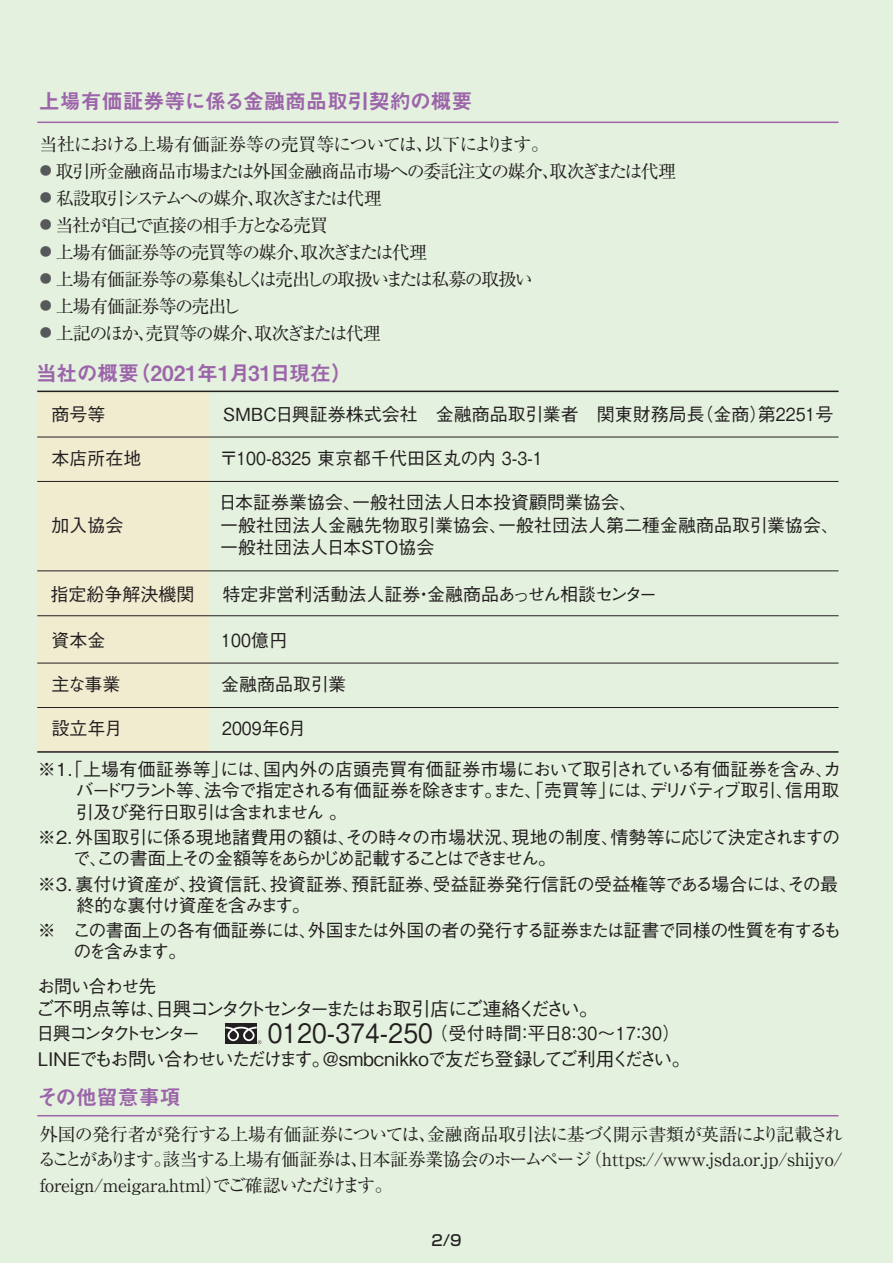
<style>
.page{position:relative;width:893px;height:1263px;background:#e4f1de}
.page>*{position:absolute;margin:0;border:0;box-sizing:border-box;transform-origin:0 0}
.t1{font:21px "Midashi Go Pro MB31";letter-spacing:-.005em;color:#9c65aa}
.t2{font:500 19.2px "Gothic BBB Pro";letter-spacing:-.145em;color:#231f20}
.t3{font:500 18.75px "Gothic BBB Pro";letter-spacing:-.07em;color:#231f20}
.t4{font:500 18px/21px "Gothic BBB Pro";color:#231f20}
.t5{font:18px/25.5px "Ryumin Pro";letter-spacing:-.055em;color:#231f20;text-align:justify}
.t6{font:500 18px/21px "Gothic BBB Pro";letter-spacing:-.06em;color:#231f20}
.t7{font:500 18px/21px "Gothic BBB Pro";letter-spacing:-.055em;color:#231f20}
.t8{font:18px "Ryumin Pro";letter-spacing:-.085em;color:#231f20}
.t9{font:500 18px "Gothic BBB Pro";letter-spacing:-.095em;color:#231f20}
.t10{font:18px "Ryumin Pro";letter-spacing:-.115em;color:#231f20}
.t11{font:18px "Ryumin Pro";letter-spacing:-.09em;color:#231f20}
.t12{font:500 18px "Gothic BBB Pro";color:#231f20;scale:.87 1}
.t13{font:500 18px "Gothic BBB Pro";letter-spacing:-.05em;color:#231f20}
.t14{font:500 15px "Shin Go Pro";color:#231f20}
.s1{font-size:26.7px}
</style>
<div class="page">
<hr style="left:37px;top:122px;width:801px;height:1px;background:#9c65aa">
<hr style="left:37px;top:1115px;width:801px;height:1px;background:#9c65aa">
<div style="left:37px;top:392px;width:171px;height:360px;background:#f1ebd0"></div>
<hr style="left:37px;top:391px;width:801px;height:1px;background:#231f20">
<hr style="left:37px;top:437px;width:801px;height:1px;background:#231f20">
<hr style="left:37px;top:481px;width:801px;height:1px;background:#231f20">
<hr style="left:37px;top:571px;width:801px;height:1px;background:#231f20">
<hr style="left:37px;top:615px;width:801px;height:1px;background:#231f20">
<hr style="left:37px;top:663px;width:801px;height:1px;background:#231f20">
<hr style="left:37px;top:707px;width:801px;height:1px;background:#231f20">
<hr style="left:37px;top:751px;width:801px;height:2px;background:#231f20">
<div style="left:225px;top:1023px;width:32px;height:21px;background:#231f20"></div>
<svg style="left:225px;top:1027px;width:37px;height:17px"></svg>
<p class="t1" style="left:39px;top:84px;width:435px">上場有価証券等に係る金融商品取引契約の概要</p>
<p class="t5" style="left:39px;top:131px;width:511px">当社における上場有価証券等の売買等については、以下によります。</p>
<p class="t5" style="left:40px;top:158px;width:638px"><sup>●</sup> 取引所金融商品市場または外国金融商品市場への委託注文の媒介、取次ぎまたは代理</p>
<p class="t10" style="left:40px;top:184px;width:355px"><sup>●</sup> 私設取引システムへの媒介、取次ぎまたは代理<sup>　</sup></p>
<p class="t11" style="left:40px;top:211px;width:290px"><sup>●</sup> 当社が自己で直接の相手方となる売買</p>
<p class="t5" style="left:40px;top:239px;width:389px"><sup>●</sup> 上場有価証券等の売買等の媒介、取次ぎまたは代理</p>
<p class="t8" style="left:40px;top:265px;width:495px"><sup>●</sup> 上場有価証券等の募集もしくは売出しの取扱いまたは私募の取扱い</p>
<p class="t5" style="left:40px;top:293px;width:202px"><sup>●</sup> 上場有価証券等の売出し</p>
<p class="t8" style="left:40px;top:319px;width:343px"><sup>●</sup> 上記のほか、売買等の媒介、取次ぎまたは代理</p>
<p class="t1" style="left:36px;top:357px;width:318px">当社の概要（2021年1月31日現在）</p>
<p class="t4" style="left:52px;top:401px;width:55px">商号等</p>
<p class="t4" style="left:220px;top:401px;width:615px">ＳＭＢＣ日興証券株式会社　金融商品取引業者　関東財務局長（金商）第2251号</p>
<p class="t4" style="left:52px;top:445px;width:92px">本店所在地</p>
<p class="t4" style="left:220px;top:445px;width:324px">〒100-8325 東京都千代田区丸の内 3-3-1</p>
<p class="t4" style="left:219px;top:489px;width:622px;line-height:22.5px">日本証券業協会、一般社団法人日本投資顧問業協会、<br>一般社団法人金融先物取引業協会、一般社団法人第二種金融商品取引業協会、一般社団法人日本ＳＴＯ協会</p>
<p class="t4" style="left:52px;top:512px;width:74px">加入協会</p>
<p class="t4" style="left:51px;top:581px;width:145px">指定紛争解決機関</p>
<p class="t4" style="left:223px;top:581px;width:436px">特定非営利活動法人証券・金融商品あっせん相談センター</p>
<p class="t4" style="left:52px;top:627px;width:55px">資本金</p>
<p class="t12" style="left:221px;top:625px;width:77px">100億円</p>
<p class="t4" style="left:52px;top:671px;width:71px">主な事業</p>
<p class="t4" style="left:221px;top:671px;width:126px">金融商品取引業</p>
<p class="t4" style="left:52px;top:716px;width:72px">設立年月</p>
<p class="t12" style="left:222px;top:714px;width:98px">2009年6月</p>
<p class="t4" style="left:76px;top:757px;width:767px;text-align:justify;text-indent:-38px">※１.「上場有価証券等」には、国内外の店頭売買有価証券市場において取引されている有価証券を含み、カバードワラント等、法令で指定される有価証券を除きます。また、「売買等」には、デリバティブ取引、信用取引及び発行日取引は含まれません 。</p>
<p class="t6" style="left:73px;top:824px;width:769px;text-indent:-35px">※２. 外国取引に係る現地諸費用の額は、その時々の市場状況、現地の制度、情勢等に応じて決定されますので、この書面上その金額等をあらかじめ記載することはできません。</p>
<p class="t4" style="left:77px;top:871px;width:763px;text-indent:-39px">※３. 裏付け資産が、投資信託、投資証券、預託証券、受益証券発行信託の受益権等である場合には、その最終的な裏付け資産を含みます。</p>
<p class="t7" style="left:74px;top:917px;width:769px;text-indent:-36px">※ この書面上の各有価証券には、外国または外国の者の発行する証券または証書で同様の性質を有するものを含みます。</p>
<p class="t13" style="left:37px;top:971px;width:121px">お問い合わせ先</p>
<p class="t2" style="left:36px;top:993px;width:564px">ご不明点等は、日興コンタクトセンターまたはお取引店にご連絡ください。</p>
<p class="t9" style="left:36px;top:1018px;width:645px">日興コンタクトセンター <span class="s1">　 0120-374-250</span>（受付時間：平日8：30～17：30）</p>
<p class="t3" style="left:38px;top:1044px;width:654px">LINEでもお問い合わせいただけます。@smbcnikkoで友だち登録してご利用ください。</p>
<p class="t1" style="left:37px;top:1080px;width:145px">その他留意事項</p>
<p class="t5" style="left:38px;top:1120px;width:806px">外国の発行者が発行する上場有価証券については、金融商品取引法に基づく開示書類が英語により記載されることがあります。該当する上場有価証券は、日本証券業協会のホームページ（https://www.jsda.or.jp/shijyo/ foreign/meigara.html）でご確認いただけます。</p>
<p class="t14" style="left:431px;top:1228px;width:32px">2/9</p>
</div>
